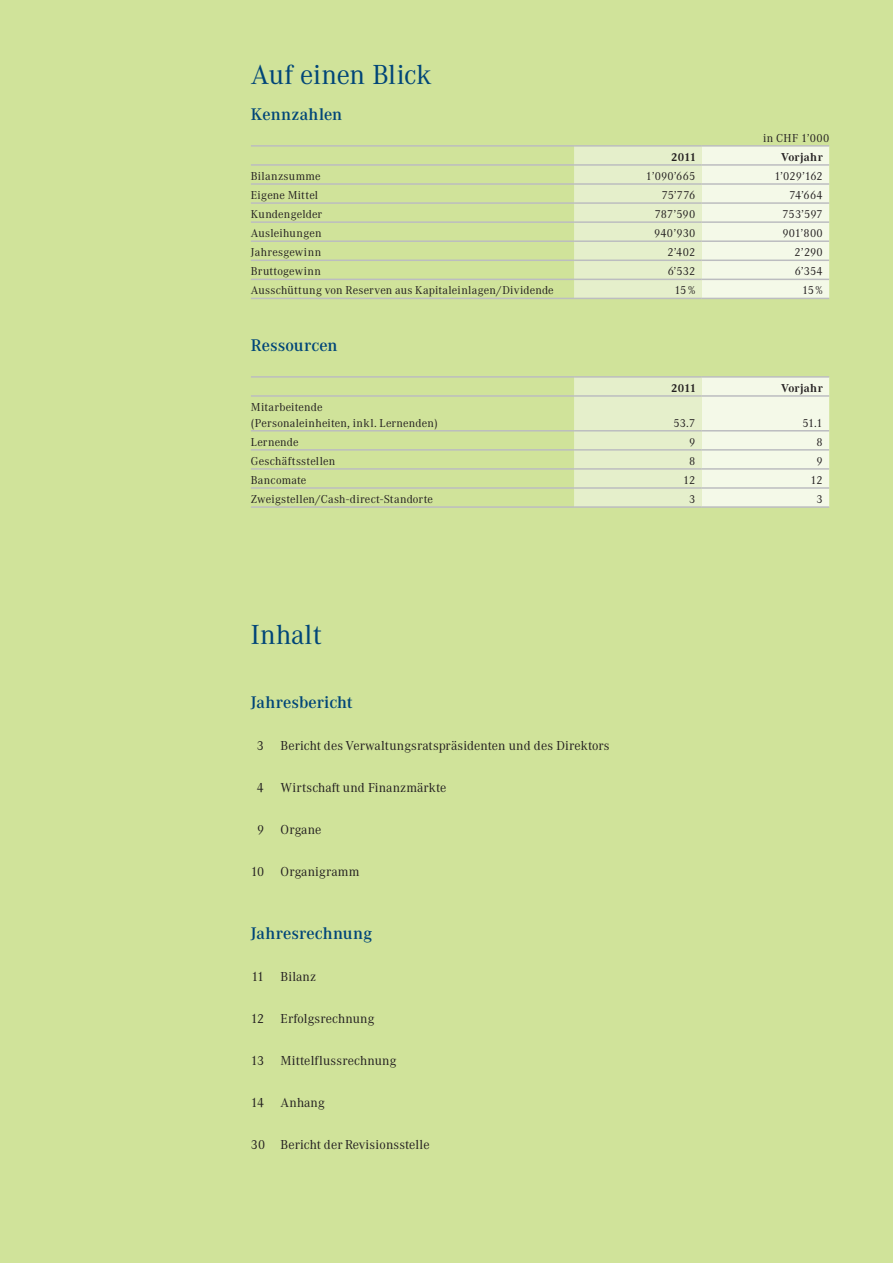
<style>
.page{position:relative;width:893px;height:1263px;background:#d0e39a}
.page>*{position:absolute;margin:0;border:0;box-sizing:border-box;transform-origin:0 0}
.t1{font:27px "Corporate ABQ";letter-spacing:-.01em;color:#004578}
.t2{font:500 16.5px "Corporate ABQ";letter-spacing:.01em;color:#004578}
.t3{font:12.75px "Corporate ABQ";letter-spacing:.015em;color:#231f20}
.t4{font:11.25px/15.8px "Corporate ABQ";letter-spacing:.015em;color:#231f20}
.t5{font:700 11.25px "Corporate ABQ";letter-spacing:.01em;color:#231f20}
</style>
<div class="page">
<svg style="left:574px;top:147px;width:255px;height:151px;background:#ebf3d9"></svg>
<hr style="left:251px;top:145px;width:323px;height:2px;background:#bcbdc0">
<hr style="left:574px;top:145px;width:128px;height:2px;background:#bcbdc0">
<hr style="left:702px;top:145px;width:127px;height:2px;background:#bcbdc0">
<hr style="left:251px;top:164px;width:323px;height:2px;background:#bcbdc0">
<hr style="left:574px;top:164px;width:128px;height:2px;background:#bcbdc0">
<hr style="left:702px;top:164px;width:127px;height:2px;background:#bcbdc0">
<hr style="left:251px;top:183px;width:323px;height:2px;background:#bcbdc0">
<hr style="left:574px;top:183px;width:128px;height:2px;background:#bcbdc0">
<hr style="left:702px;top:183px;width:127px;height:2px;background:#bcbdc0">
<hr style="left:251px;top:202px;width:323px;height:2px;background:#bcbdc0">
<hr style="left:574px;top:202px;width:128px;height:2px;background:#bcbdc0">
<hr style="left:702px;top:202px;width:127px;height:2px;background:#bcbdc0">
<hr style="left:251px;top:221px;width:323px;height:2px;background:#bcbdc0">
<hr style="left:574px;top:221px;width:128px;height:2px;background:#bcbdc0">
<hr style="left:702px;top:221px;width:127px;height:2px;background:#bcbdc0">
<hr style="left:251px;top:240px;width:323px;height:2px;background:#bcbdc0">
<hr style="left:574px;top:240px;width:128px;height:2px;background:#bcbdc0">
<hr style="left:702px;top:240px;width:127px;height:2px;background:#bcbdc0">
<hr style="left:251px;top:260px;width:323px;height:1px;background:#bcbdc0">
<hr style="left:574px;top:260px;width:128px;height:1px;background:#bcbdc0">
<hr style="left:702px;top:260px;width:127px;height:1px;background:#bcbdc0">
<hr style="left:251px;top:279px;width:323px;height:1px;background:#bcbdc0">
<hr style="left:574px;top:279px;width:128px;height:1px;background:#bcbdc0">
<hr style="left:702px;top:279px;width:127px;height:1px;background:#bcbdc0">
<hr style="left:251px;top:298px;width:323px;height:1px;background:#bcbdc0">
<hr style="left:574px;top:298px;width:128px;height:1px;background:#bcbdc0">
<hr style="left:702px;top:298px;width:127px;height:1px;background:#bcbdc0">
<svg style="left:574px;top:378px;width:255px;height:128px;background:#ecf3d9"></svg>
<hr style="left:251px;top:376px;width:323px;height:2px;background:#bcbdc0">
<hr style="left:574px;top:376px;width:128px;height:2px;background:#bcbdc0">
<hr style="left:702px;top:376px;width:127px;height:2px;background:#bcbdc0">
<hr style="left:251px;top:395px;width:323px;height:2px;background:#bcbdc0">
<hr style="left:574px;top:395px;width:128px;height:2px;background:#bcbdc0">
<hr style="left:702px;top:395px;width:127px;height:2px;background:#bcbdc0">
<hr style="left:251px;top:430px;width:323px;height:1px;background:#bcbdc0">
<hr style="left:574px;top:430px;width:128px;height:1px;background:#bcbdc0">
<hr style="left:702px;top:430px;width:127px;height:1px;background:#bcbdc0">
<hr style="left:251px;top:449px;width:323px;height:2px;background:#bcbdc0">
<hr style="left:574px;top:449px;width:128px;height:2px;background:#bcbdc0">
<hr style="left:702px;top:449px;width:127px;height:2px;background:#bcbdc0">
<hr style="left:251px;top:468px;width:323px;height:2px;background:#bcbdc0">
<hr style="left:574px;top:468px;width:128px;height:2px;background:#bcbdc0">
<hr style="left:702px;top:468px;width:127px;height:2px;background:#bcbdc0">
<hr style="left:251px;top:487px;width:323px;height:2px;background:#bcbdc0">
<hr style="left:574px;top:487px;width:128px;height:2px;background:#bcbdc0">
<hr style="left:702px;top:487px;width:127px;height:2px;background:#bcbdc0">
<hr style="left:251px;top:506px;width:323px;height:2px;background:#bcbdc0">
<hr style="left:574px;top:506px;width:128px;height:2px;background:#bcbdc0">
<hr style="left:702px;top:506px;width:127px;height:2px;background:#bcbdc0">
<h1 class="t1" style="left:251px;top:59px;width:182px">Auf einen Blick</h1>
<h2 class="t2" style="left:251px;top:104px;width:93px">Kennzahlen</h2>
<p class="t4" style="left:763px;top:130px;width:68px">in CHF 1’000</p>
<p class="t5" style="left:671px;top:150px;width:27px">2011</p>
<p class="t5" style="left:781px;top:150px;width:43px">Vorjahr</p>
<p class="t4" style="left:251px;top:168px;width:71px">Bilanzsumme</p>
<p class="t4" style="left:646px;top:168px;width:51px">1’090’665</p>
<p class="t4" style="left:774px;top:168px;width:50px">1’029’162</p>
<p class="t4" style="left:251px;top:187px;width:69px">Eigene Mittel</p>
<p class="t4" style="left:662px;top:187px;width:35px">75’776</p>
<p class="t4" style="left:789px;top:187px;width:35px">74’664</p>
<p class="t4" style="left:251px;top:206px;width:73px">Kundengelder</p>
<p class="t4" style="left:655px;top:206px;width:42px">787’590</p>
<p class="t4" style="left:783px;top:206px;width:42px">753’597</p>
<p class="t4" style="left:251px;top:225px;width:72px">Ausleihungen</p>
<p class="t4" style="left:654px;top:225px;width:42px">940’930</p>
<p class="t4" style="left:783px;top:225px;width:42px">901’800</p>
<p class="t4" style="left:251px;top:244px;width:72px">Jahresgewinn</p>
<p class="t4" style="left:668px;top:244px;width:29px">2’402</p>
<p class="t4" style="left:795px;top:244px;width:30px">2’290</p>
<p class="t4" style="left:251px;top:263px;width:72px">Bruttogewinn</p>
<p class="t4" style="left:668px;top:263px;width:29px">6’532</p>
<p class="t4" style="left:795px;top:263px;width:30px">6’354</p>
<p class="t4" style="left:251px;top:282px;width:304px">Ausschüttung von Reserven aus Kapitaleinlagen/Dividende</p>
<p class="t4" style="left:675px;top:282px;width:22px">15%</p>
<p class="t4" style="left:802px;top:282px;width:22px">15%</p>
<h2 class="t2" style="left:251px;top:335px;width:88px">Ressourcen</h2>
<p class="t4" style="left:251px;top:399px;width:188px">Mitarbeitende<br>(Personaleinheiten, inkl. Lernenden)</p>
<p class="t5" style="left:671px;top:381px;width:27px">2011</p>
<p class="t5" style="left:781px;top:381px;width:43px">Vorjahr</p>
<p class="t4" style="left:674px;top:415px;width:23px">53.7</p>
<p class="t4" style="left:802px;top:415px;width:22px">51.1</p>
<p class="t4" style="left:251px;top:434px;width:49px">Lernende</p>
<p class="t4" style="left:689px;top:434px;width:8px">9</p>
<p class="t4" style="left:817px;top:434px;width:8px">8</p>
<p class="t4" style="left:251px;top:453px;width:86px">Geschäftsstellen</p>
<p class="t4" style="left:689px;top:453px;width:8px">8</p>
<p class="t4" style="left:817px;top:453px;width:8px">9</p>
<p class="t4" style="left:251px;top:472px;width:57px">Bancomate</p>
<p class="t4" style="left:683px;top:472px;width:14px">12</p>
<p class="t4" style="left:811px;top:472px;width:14px">12</p>
<p class="t4" style="left:251px;top:491px;width:184px">Zweigstellen/Cash-direct-Standorte</p>
<p class="t4" style="left:689px;top:491px;width:8px">3</p>
<p class="t4" style="left:817px;top:491px;width:8px">3</p>
<h1 class="t1" style="left:251px;top:619px;width:72px">Inhalt</h1>
<h2 class="t2" style="left:251px;top:692px;width:103px">Jahresbericht</h2>
<p class="t3" style="left:257px;top:738px;width:9px">3</p>
<p class="t3" style="left:281px;top:738px;width:330px">Bericht des Verwaltungsratspräsidenten und des Direktors</p>
<p class="t3" style="left:257px;top:780px;width:9px">4</p>
<p class="t3" style="left:281px;top:780px;width:167px">Wirtschaft und Finanzmärkte</p>
<p class="t3" style="left:257px;top:822px;width:9px">9</p>
<p class="t3" style="left:281px;top:822px;width:42px">Organe</p>
<p class="t3" style="left:251px;top:864px;width:15px">10</p>
<p class="t3" style="left:281px;top:864px;width:80px">Organigramm</p>
<h2 class="t2" style="left:251px;top:923px;width:123px">Jahresrechnung</h2>
<p class="t3" style="left:251px;top:969px;width:14px">11</p>
<p class="t3" style="left:281px;top:969px;width:37px">Bilanz</p>
<p class="t3" style="left:251px;top:1011px;width:15px">12</p>
<p class="t3" style="left:281px;top:1011px;width:95px">Erfolgsrechnung</p>
<p class="t3" style="left:251px;top:1053px;width:15px">13</p>
<p class="t3" style="left:281px;top:1053px;width:117px">Mittelflussrechnung</p>
<p class="t3" style="left:251px;top:1095px;width:15px">14</p>
<p class="t3" style="left:281px;top:1095px;width:46px">Anhang</p>
<p class="t3" style="left:251px;top:1137px;width:180px">30 Bericht der Revisionsstelle</p>
</div>
